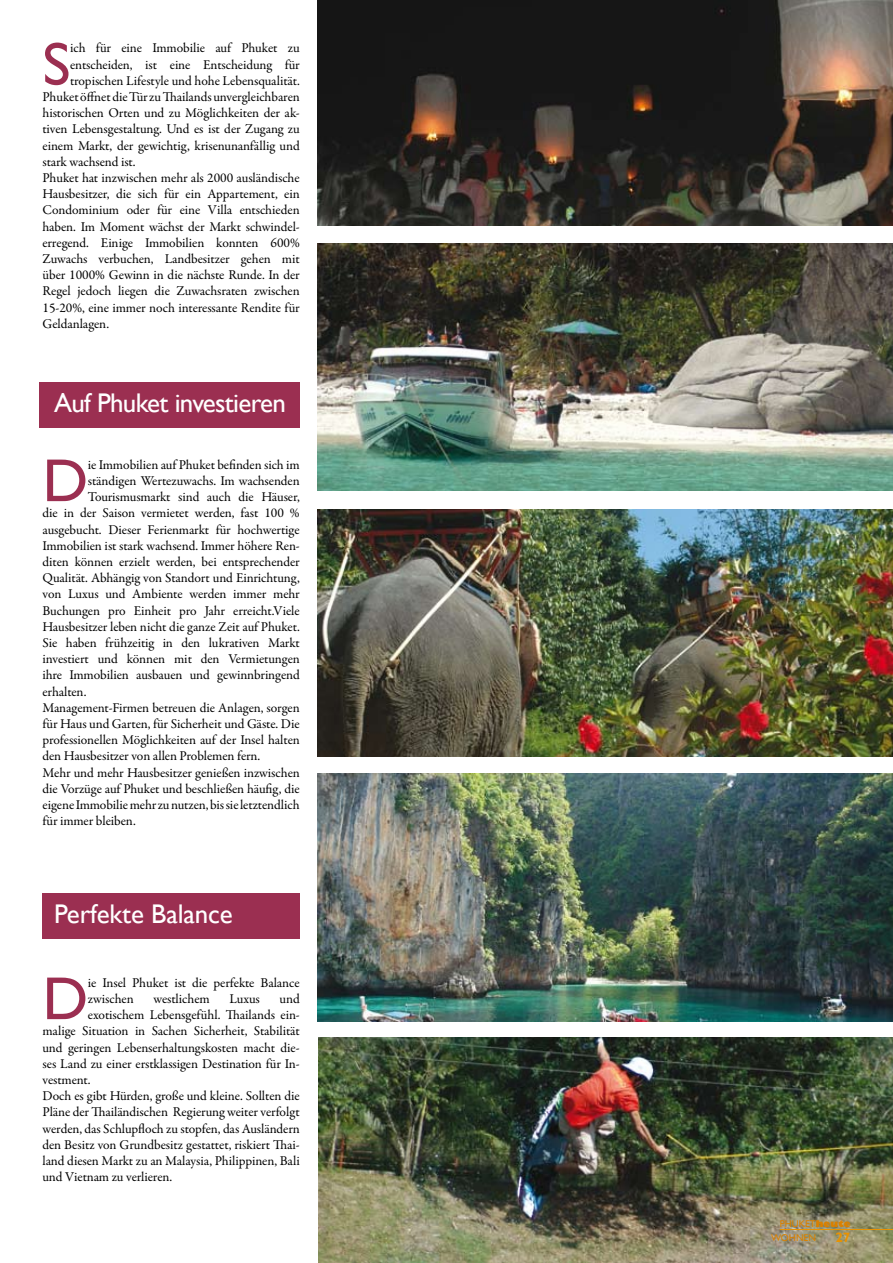
<style>
.page{position:relative;width:893px;height:1263px;background:#fff}
.page>*{position:absolute;margin:0;border:0;box-sizing:border-box;transform-origin:0 0}
.t1{font:61.05px "Gill Sans";color:#9b2f51}
.t2{font:27px "Gill Sans";letter-spacing:-.025em;color:#fff}
.t3{font:27px "Gill Sans";letter-spacing:-.005em;color:#fff}
.t4{font:13.5px/16.2px "Garamond Premr Pro";letter-spacing:-.005em;color:#000}
.t5{font:700 13.5px "Gill Sans";color:#ea9200}
.t6{font:9.75px/14.2px "Gill Sans";color:#da8000}
.s1{font-weight:800;font-size:9px}
</style>
<div class="page">
<img style="left:317px;top:0;width:576px;height:226px">
<img style="left:317px;top:243px;width:576px;height:247px">
<img style="left:317px;top:510px;width:576px;height:247px">
<img style="left:317px;top:774px;width:576px;height:247px">
<div style="left:43px;top:893px;width:257px;height:45px;background:#9b2f51"></div>
<div style="left:39px;top:383px;width:261px;height:45px;background:#9b2f51"></div>
<img style="left:318px;top:1037px;width:575px;height:226px">
<hr style="left:780px;top:1229px;width:113px;height:1px;background:#ea9200">
<h1 class="t1" style="left:43px;top:29px;width:29px">S</h1>
<p class="t4" style="left:70px;top:40px;width:231px">ich für eine Immobilie auf Phuket zu</p>
<p class="t4" style="left:70px;top:56px;width:231px">entscheiden, ist eine Entscheidung für</p>
<p class="t4" style="left:70px;top:73px;width:231px">tropischen Lifestyle und hohe Lebensqualität.</p>
<p class="t4" style="left:43px;top:89px;width:259px">Phuket öffnet die Tür zu Thailands unvergleichbaren</p>
<p class="t4" style="left:43px;top:105px;width:259px">historischen Orten und zu Möglichkeiten der ak-</p>
<p class="t4" style="left:43px;top:121px;width:259px">tiven Lebensgestaltung. Und es ist der Zugang zu</p>
<p class="t4" style="left:43px;top:137px;width:259px">einem Markt, der gewichtig, krisenunanfällig und</p>
<p class="t4" style="left:43px;top:154px;width:95px">stark wachsend ist.</p>
<p class="t4" style="left:43px;top:170px;width:259px">Phuket hat inzwischen mehr als 2000 ausländische</p>
<p class="t4" style="left:43px;top:186px;width:259px">Hausbesitzer, die sich für ein Appartement, ein</p>
<p class="t4" style="left:43px;top:202px;width:259px">Condominium oder für eine Villa entschieden</p>
<p class="t4" style="left:43px;top:218px;width:259px">haben. Im Moment wächst der Markt schwindel-</p>
<p class="t4" style="left:43px;top:235px;width:259px">erregend. Einige Immobilien konnten 600%</p>
<p class="t4" style="left:43px;top:251px;width:259px">Zuwachs verbuchen, Landbesitzer gehen mit</p>
<p class="t4" style="left:43px;top:267px;width:259px">über 1000% Gewinn in die nächste Runde. In der</p>
<p class="t4" style="left:43px;top:283px;width:259px">Regel jedoch liegen die Zuwachsraten zwischen</p>
<p class="t4" style="left:43px;top:299px;width:259px">15-20%, eine immer noch interessante Rendite für</p>
<p class="t4" style="left:43px;top:316px;width:68px">Geldanlagen.</p>
<h2 class="t2" style="left:54px;top:387px;width:233px">Auf Phuket investieren</h2>
<h1 class="t1" style="left:43px;top:445px;width:47px">D</h1>
<p class="t4" style="left:88px;top:457px;width:213px">ie Immobilien auf Phuket befinden sich im</p>
<p class="t4" style="left:88px;top:473px;width:213px">ständigen Wertezuwachs. Im wachsenden</p>
<p class="t4" style="left:88px;top:489px;width:213px">Tourismusmarkt sind auch die Häuser,</p>
<p class="t4" style="left:43px;top:505px;width:259px">die in der Saison vermietet werden, fast 100 %</p>
<p class="t4" style="left:43px;top:522px;width:259px">ausgebucht. Dieser Ferienmarkt für hochwertige</p>
<p class="t4" style="left:43px;top:538px;width:259px">Immobilien ist stark wachsend. Immer höhere Ren-</p>
<p class="t4" style="left:43px;top:554px;width:259px">diten können erzielt werden, bei entsprechender</p>
<p class="t4" style="left:43px;top:570px;width:259px">Qualität. Abhängig von Standort und Einrichtung,</p>
<p class="t4" style="left:43px;top:586px;width:259px">von Luxus und Ambiente werden immer mehr</p>
<p class="t4" style="left:43px;top:603px;width:259px">Buchungen pro Einheit pro Jahr erreicht.Viele</p>
<p class="t4" style="left:43px;top:619px;width:259px">Hausbesitzer leben nicht die ganze Zeit auf Phuket.</p>
<p class="t4" style="left:43px;top:635px;width:259px">Sie haben frühzeitig in den lukrativen Markt</p>
<p class="t4" style="left:43px;top:651px;width:259px">investiert und können mit den Vermietungen</p>
<p class="t4" style="left:43px;top:667px;width:259px">ihre Immobilien ausbauen und gewinnbringend</p>
<p class="t4" style="left:43px;top:684px;width:45px">erhalten.</p>
<p class="t4" style="left:43px;top:700px;width:259px">Management-Firmen betreuen die Anlagen, sorgen</p>
<p class="t4" style="left:43px;top:716px;width:259px">für Haus und Garten, für Sicherheit und Gäste. Die</p>
<p class="t4" style="left:43px;top:732px;width:259px">professionellen Möglichkeiten auf der Insel halten</p>
<p class="t4" style="left:43px;top:748px;width:219px">den Hausbesitzer von allen Problemen fern.</p>
<p class="t4" style="left:43px;top:765px;width:259px">Mehr und mehr Hausbesitzer genießen inzwischen</p>
<p class="t4" style="left:43px;top:781px;width:259px">die Vorzüge auf Phuket und beschließen häufig, die</p>
<p class="t4" style="left:43px;top:797px;width:259px">eigene Immobilie mehr zu nutzen, bis sie letztendlich</p>
<p class="t4" style="left:43px;top:813px;width:95px">für immer bleiben.</p>
<h2 class="t3" style="left:54px;top:898px;width:180px">Perfekte Balance</h2>
<h1 class="t1" style="left:43px;top:963px;width:47px">D</h1>
<p class="t4" style="left:88px;top:975px;width:213px">ie Insel Phuket ist die perfekte Balance zwischen</p>
<p class="t4" style="left:153px;top:991px;width:58px">westlichem</p>
<p class="t4" style="left:229px;top:991px;width:32px">Luxus</p>
<p class="t4" style="left:280px;top:991px;width:22px">und</p>
<p class="t4" style="left:88px;top:1007px;width:213px">exotischem Lebensgefühl. Thailands ein-</p>
<p class="t4" style="left:43px;top:1023px;width:259px">malige Situation in Sachen Sicherheit, Stabilität</p>
<p class="t4" style="left:43px;top:1039px;width:259px">und geringen Lebenserhaltungskosten macht die-</p>
<p class="t4" style="left:43px;top:1056px;width:259px">ses Land zu einer erstklassigen Destination für In-</p>
<p class="t4" style="left:43px;top:1072px;width:50px">vestment.</p>
<p class="t4" style="left:43px;top:1088px;width:259px">Doch es gibt Hürden, große und kleine. Sollten die</p>
<p class="t4" style="left:43px;top:1104px;width:259px">Pläne der Thailändischen Regierung weiter verfolgt</p>
<p class="t4" style="left:43px;top:1120px;width:259px">werden, das Schlupfloch zu stopfen, das Ausländern</p>
<p class="t4" style="left:43px;top:1137px;width:259px">den Besitz von Grundbesitz gestattet, riskiert Thai-</p>
<p class="t4" style="left:43px;top:1153px;width:259px">land diesen Markt zu an Malaysia, Philippinen, Bali</p>
<p class="t4" style="left:43px;top:1169px;width:131px">und Vietnam zu verlieren.</p>
<p class="t6" style="left:771px;top:1217px;width:81px;text-indent:9px">PHUKET<span class="s1">heute<br></span>WOHNEN</p>
<p class="t5" style="left:835px;top:1229px;width:16px">27</p>
</div>
